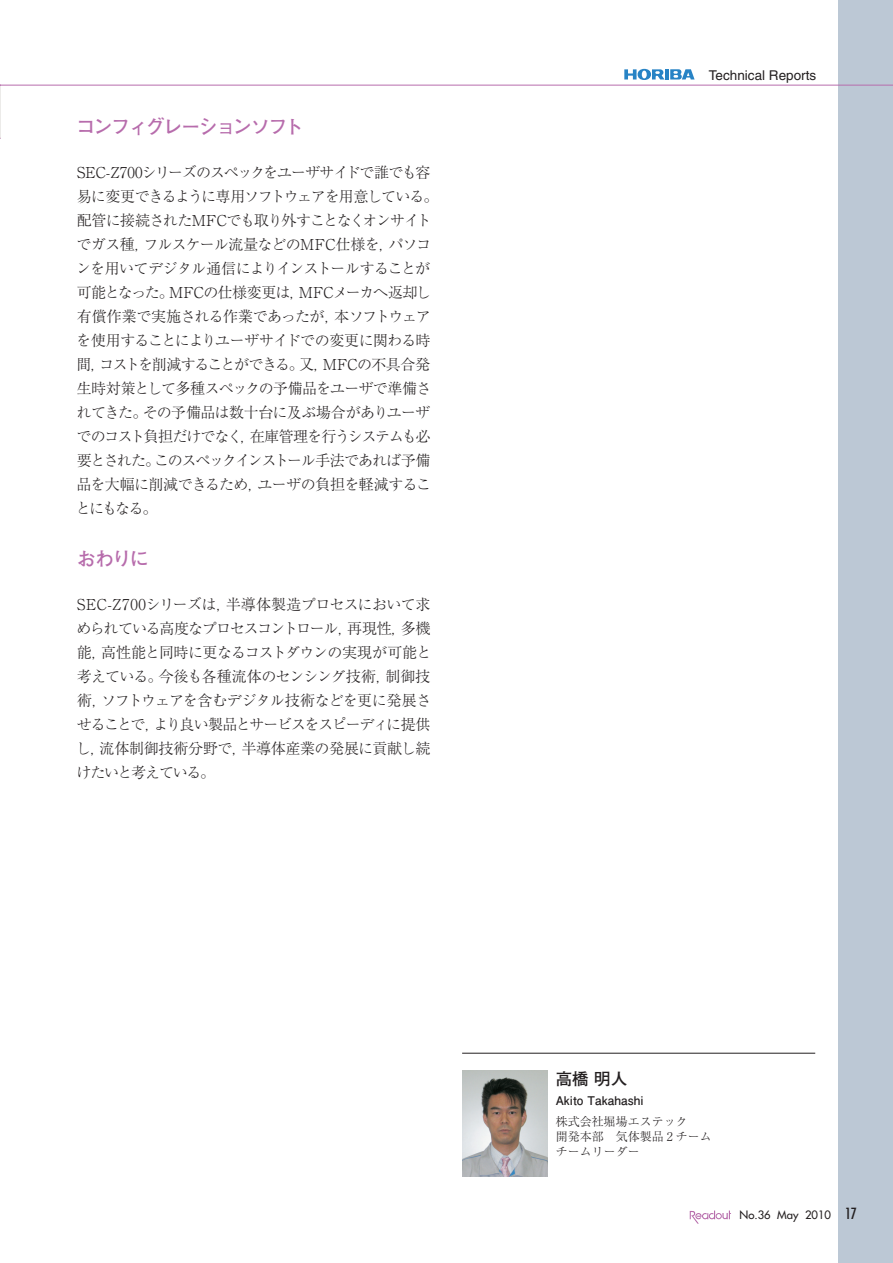
<style>
.page{position:relative;width:893px;height:1263px;background:#fff}
.page>*{position:absolute;margin:0;border:0;box-sizing:border-box;transform-origin:0 0}
.t1{font:19.5px "Futo Go B101 Pro Bold 90 pv RKSJ H";letter-spacing:-.105em;color:#b76cac}
.t2{font:16.5px "Futo Go B101 Pro Bold 90 pv RKSJ H";color:#231f20}
.t3{font:15px/24px "Ryumin Pro Light 90 pv RKSJ H";letter-spacing:-.06em;color:#231f20}
.t4{font:condensed 15px "Futura";color:#231f20}
.t5{font:13.5px "Helvetica";color:#231f20}
.t6{font:12px/15px "Ryumin Pro Light 90 pv RKSJ H";color:#231f20}
.t7{font:12px "Futo Go B101 Pro Bold 90 pv RKSJ H";color:#231f20}
.t8{font:11.25px "Futura";color:#231f20}
</style>
<div class="page">
<hr style="left:0;top:85px;width:1px;height:53px;background:#ecebe9">
<svg style="left:689px;top:1211px;width:42px;height:13px"></svg>
<svg style="left:624px;top:69px;width:70px;height:11px"></svg>
<div style="left:838px;top:0;width:54px;height:1263px;background:#bcc8d5"></div>
<hr style="left:1px;top:85px;width:891px;height:1px;background:#b76cac">
<hr style="left:462px;top:1053px;width:353px;height:1px;background:#231f20">
<img style="left:462px;top:1070px;width:85px;height:107px">
<h1 class="t1" style="left:76px;top:120px;width:229px">コンフィグレーションソフト</h1>
<p class="t3" style="left:76px;top:163px;width:364px">SEC-Z700シリーズのスペックをユーザサイドで誰でも容易に変更できるように専用ソフトウェアを用意している。配管に接続されたMFCでも取り外すことなくオンサイトでガス種，フルスケール流量などのMFC仕様を，パソコンを用いてデジタル通信によりインストールすることが可能となった。MFCの仕様変更は，MFCメーカへ返却し有償作業で実施される作業であったが，本ソフトウェアを使用することによりユーザサイドでの変更に関わる時間，コストを削減することができる。又，MFCの不具合発生時対策として多種スペックの予備品をユーザで準備されてきた。その予備品は数十台に及ぶ場合がありユーザでのコスト負担だけでなく，在庫管理を行うシステムも必要とされた。このスペックインストール手法であれば予備品を大幅に削減できるため，ユーザの負担を軽減することにもなる。</p>
<h1 class="t1" style="left:76px;top:552px;width:74px">おわりに</h1>
<p class="t3" style="left:76px;top:595px;width:357px;text-align:justify">SEC-Z700シリーズは，半導体製造プロセスにおいて求められている高度なプロセスコントロール，再現性，多機能，高性能と同時に更なるコストダウンの実現が可能と考えている。今後も各種流体のセンシング技術，制御技術，ソフトウェアを含むデジタル技術などを更に発展させることで，より良い製品とサービスをスピーディに提供し，流体制御技術分野で，半導体産業の発展に貢献し続けたいと考えている。</p>
<p class="t5" style="left:708px;top:70px;width:109px">Technical Reports</p>
<p class="t2" style="left:555px;top:1072px;width:73px">高橋 明人</p>
<p class="t7" style="left:555px;top:1096px;width:89px">Akito Takahashi</p>
<p class="t6" style="left:555px;top:1115px;width:157px">株式会社堀場エステック<br>開発本部　気体製品 2 チームチームリーダー</p>
<p class="t8" style="left:739px;top:1209px;width:93px">No.36 May 2010</p>
<p class="t4" style="left:845px;top:1207px;width:14px">17</p>
</div>
